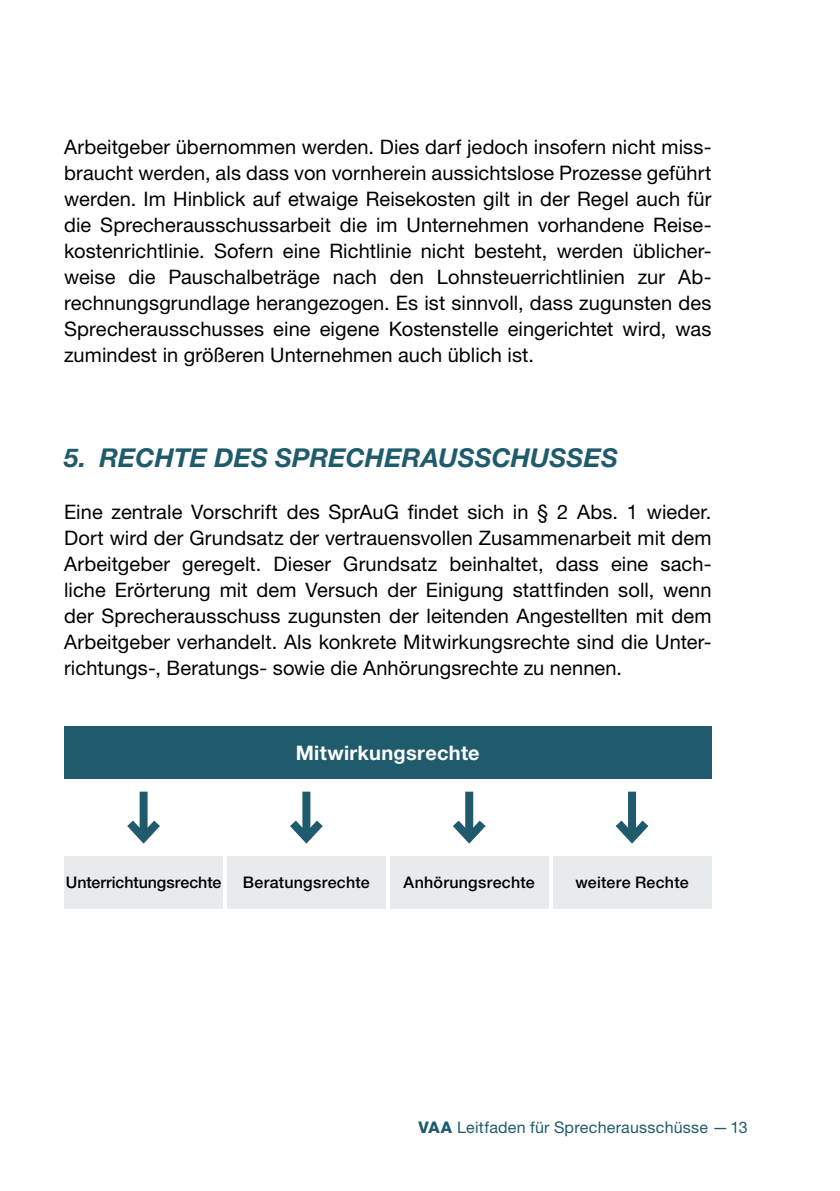
<style>
.page{position:relative;width:840px;height:1191px;background:#fff}
.page>*{position:absolute;margin:0;border:0;box-sizing:border-box;transform-origin:0 0}
.t1{font:italic 700 26px "Helvetica Neue LT Std";color:#205b6d}
.DIN_A5__Fließtext_55{font:20px/26px "Helvetica Neue LT Std";letter-spacing:.005em;color:#000;text-align:justify}
.t2{font:700 20px "Helvetica Neue LT Std";letter-spacing:.015em;color:#fff}
.t3{font:500 16px "Helvetica Neue LT Std";letter-spacing:.015em;color:#000}
.t4{font:16px "Helvetica Neue LT Std";letter-spacing:.015em;color:#205b6d}
.t5{font:500 16px "Helvetica Neue LT Std";letter-spacing:-.005em;color:#000}
.s1{font-weight:800}
</style>
<div class="page">
<div style="left:64px;top:726px;width:647px;height:52px;background:#205b6d"></div>
<div style="left:64px;top:856px;width:159px;height:52px;background:#e8ebee"></div>
<div style="left:227px;top:856px;width:158px;height:52px;background:#e8ebee"></div>
<div style="left:389px;top:856px;width:159px;height:52px;background:#e8ebee"></div>
<div style="left:552px;top:856px;width:159px;height:52px;background:#e8ebee"></div>
<div style="left:139px;top:791px;width:8px;height:46px;background:#205b6d"></div>
<svg style="left:127px;top:812px;width:33px;height:32px"></svg>
<div style="left:302px;top:791px;width:8px;height:46px;background:#205b6d"></div>
<svg style="left:290px;top:812px;width:33px;height:32px"></svg>
<div style="left:465px;top:791px;width:8px;height:46px;background:#205b6d"></div>
<svg style="left:453px;top:812px;width:33px;height:32px"></svg>
<div style="left:627px;top:791px;width:8px;height:46px;background:#205b6d"></div>
<svg style="left:615px;top:812px;width:34px;height:32px"></svg>
<p class="DIN_A5__Fließtext_55" style="left:64px;top:134px;width:648px">Arbeitgeber übernommen werden. Dies darf jedoch insofern nicht miss&shy;braucht werden, als dass von vornherein aussichtslose Prozesse geführt werden. Im Hinblick auf etwaige Reisekosten gilt in der Regel auch für die Sprecherausschussarbeit die im Unternehmen vorhandene Reise&shy;kostenrichtlinie. Sofern eine Richtlinie nicht besteht, werden üblicher&shy;weise die Pauschalbeträge nach den Lohnsteuerrichtlinien zur Ab&shy;rechnungsgrundlage herangezogen. Es ist sinnvoll, dass zugunsten des Sprecherausschusses eine eigene Kostenstelle eingerichtet wird, was zumindest in größeren Unternehmen auch üblich ist.</p>
<p class="t1" style="left:64px;top:441px;width:555px">5. RECHTE DES SPRECHERAUSSCHUSSES</p>
<p class="DIN_A5__Fließtext_55" style="left:64px;top:498px;width:648px">Eine zentrale Vorschrift des SprAuG findet sich in § 2 Abs. 1 wieder.<br>Dort wird der Grundsatz der vertrauensvollen Zusammenarbeit mit dem Arbeitgeber geregelt. Dieser Grundsatz beinhaltet, dass eine sach&shy;liche Erörterung mit dem Versuch der Einigung stattfinden soll, wenn der Sprecherausschuss zugunsten der leitenden Angestellten mit dem Arbeitgeber verhandelt. Als konkrete Mitwirkungsrechte sind die Unter&shy;richtungs-, Beratungs- sowie die Anhörungsrechte zu nennen.</p>
<p class="t2" style="left:296px;top:740px;width:185px">Mitwirkungsrechte</p>
<p class="t5" style="left:66px;top:873px;width:157px">Unterrichtungsrechte</p>
<p class="t3" style="left:243px;top:873px;width:128px">Beratungsrechte</p>
<p class="t3" style="left:403px;top:873px;width:133px">Anhörungsrechte</p>
<p class="t3" style="left:575px;top:873px;width:115px">weitere Rechte</p>
<p class="t4" style="left:418px;top:1117px;width:330px"><span class="s1">VAA</span> Leitfaden für Sprecherausschüsse —13</p>
</div>
